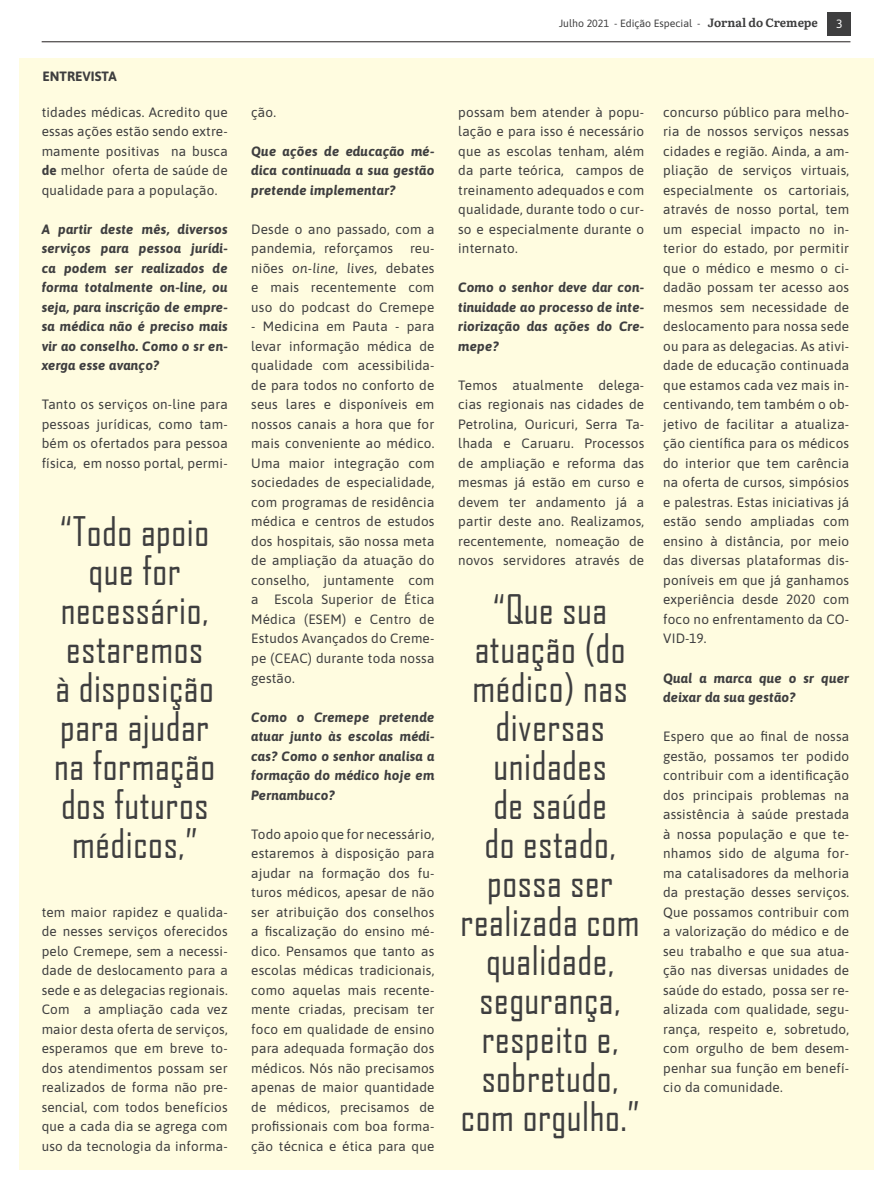
<style>
.page{position:relative;width:893px;height:1191px;background:#fff}
.page>*{position:absolute;margin:0;border:0;box-sizing:border-box;transform-origin:0 0}
.t1{font:39px/39px "Agency FB";letter-spacing:.015em;color:#3e3e3f;text-align:center}
.t2{font:13.5px/19.5px "Asap";letter-spacing:.015em;color:#3e3e3f;text-align:justify}
.t3{font:italic 700 13.5px/19.5px "Asap";letter-spacing:.015em;color:#3e3e3f;text-align:justify}
.Sessão{font:700 13.5px "Asap";color:#3e3e3f}
.t4{font:12px "Asap";color:#fff}
.Legendas_no_miolo{font:10.5px "Asap";color:#3e3e3f}
.s1{font-weight:700}
.s2{font-style:italic}
.s3{font-family:"Literata";font-weight:700;font-size:12px}
</style>
<div class="page">
<div style="left:827px;top:12px;width:24px;height:24px;background:#3e3e3f"></div>
<hr style="left:42px;top:41px;width:808px;height:1px;background:#231f20">
<div style="left:19px;top:58px;width:855px;height:1112px;background:#fffce0"></div>
<p class="Sessão" style="left:43px;top:67px;width:76px">ENTREVISTA</p>
<p class="t2" style="left:42px;top:102px;width:188px">tidades médicas. Acredito que essas ações estão sendo extre&shy;mamente positivas na busca <span class="s1">de</span> melhor oferta de saúde de qualidade para a população.</p>
<p class="t3" style="left:42px;top:219px;width:188px">A partir deste mês, diversos serviços para pessoa jurídi&shy;ca podem ser realizados de forma totalmente on-line, ou seja, para inscrição de empre&shy;sa médica não é preciso mais vir ao conselho. Como o sr en&shy;xerga esse avanço?</p>
<p class="t2" style="left:42px;top:394px;width:188px">Tanto os serviços on-line para pessoas jurídicas, como tam&shy;bém os ofertados para pessoa física, em nosso portal, permi-</p>
<p class="t1" style="left:54px;top:511px;width:162px">“Todo apoio que for necessário, estaremos à disposição para ajudar na formação dos futuros médicos,”</p>
<p class="t2" style="left:42px;top:901px;width:188px">tem maior rapidez e qualida&shy;de nesses serviços oferecidos pelo Cremepe, sem a necessi&shy;dade de deslocamento para a sede e as delegacias regionais.<br>Com a ampliação cada vez maior desta oferta de serviços, esperamos que em breve to&shy;dos atendimentos possam ser realizados de forma não pre&shy;sencial, com todos benefícios que a cada dia se agrega com uso da tecnologia da informa-</p>
<p class="t2" style="left:251px;top:102px;width:26px">ção.</p>
<p class="t3" style="left:251px;top:141px;width:185px">Que ações de educação mé&shy;dica continuada a sua gestão pretende implementar?</p>
<p class="t2" style="left:251px;top:219px;width:185px">Desde o ano passado, com a pandemia, reforçamos</p>
<p class="t2" style="left:251px;top:238px;width:185px;text-indent:159px">reu&shy;niões <span class="s2">on-line</span>, <span class="s2">lives</span>, debates e mais recentemente com uso do podcast do Cremepe</p>
<p class="t2" style="left:251px;top:316px;width:185px">- Medicina em Pauta - para levar informação médica de qualidade com acessibilida&shy;de para todos no conforto de seus lares e disponíveis em nossos canais a hora que for mais conveniente ao médico.<br>Uma maior integração com sociedades de especialidade, com programas de residência médica e centros de estudos dos hospitais, são nossa meta de ampliação da atuação do conselho, juntamente com a Escola Superior de Ética Médica (ESEM) e Centro de Estudos Avançados do Creme&shy;pe (CEAC) durante toda nossa gestão.</p>
<p class="t3" style="left:251px;top:706px;width:185px">Como o Cremepe pretende atuar junto às escolas médi&shy;cas? Como o senhor analisa a formação do médico hoje em Pernambuco?</p>
<p class="t2" style="left:251px;top:823px;width:185px">Todo apoio que for necessário, estaremos à disposição para ajudar na formação dos fu&shy;turos médicos, apesar de não ser atribuição dos conselhos a fiscalização do ensino mé&shy;dico. Pensamos que tanto as escolas médicas tradicionais, como aquelas mais recente&shy;mente criadas, precisam ter foco em qualidade de ensino para adequada formação dos médicos. Nós não precisamos apenas de maior quantidade de médicos, precisamos de profissionais com boa forma&shy;ção técnica e ética para que</p>
<p class="Legendas_no_miolo" style="left:559px;top:16px;width:260px">Julho 2021 - Edição Especial - <span class="s3">Jornal do Cremepe</span></p>
<p class="t4" style="left:836px;top:16px;width:8px">3</p>
<p class="t2" style="left:458px;top:102px;width:188px">possam bem atender à popu&shy;lação e para isso é necessário que as escolas tenham, além da parte teórica, campos de treinamento adequados e com qualidade, durante todo o cur&shy;so e especialmente durante o internato.</p>
<p class="t3" style="left:458px;top:277px;width:188px">Como o senhor deve dar con&shy;tinuidade ao processo de inte&shy;riorização das ações do Cre&shy;mepe?</p>
<p class="t2" style="left:458px;top:375px;width:188px">Temos atualmente delega&shy;cias regionais nas cidades de Petrolina, Ouricuri, Serra Ta&shy;lhada e Caruaru. Processos de ampliação e reforma das mesmas já estão em curso e devem ter andamento já a partir deste ano. Realizamos, recentemente, nomeação de novos servidores através de</p>
<p class="t1" style="left:461px;top:589px;width:180px">“Que sua atuação (do médico) nas diversas unidades<br>de saúde<br>do estado, possa ser realizada com qualidade, segurança, respeito e, sobretudo, com orgulho.”</p>
<p class="t2" style="left:663px;top:102px;width:188px">concurso público para melho&shy;ria de nossos serviços nessas cidades e região. Ainda, a am&shy;pliação de serviços virtuais, especialmente os cartoriais, através de nosso portal, tem um especial impacto no in&shy;terior do estado, por permitir que o médico e mesmo o ci&shy;dadão possam ter acesso aos mesmos sem necessidade de deslocamento para nossa sede ou para as delegacias. As ativi&shy;dade de educação continuada que estamos cada vez mais in&shy;centivando, tem também o ob&shy;jetivo de facilitar a atualiza&shy;ção científica para os médicos do interior que tem carência na oferta de cursos, simpósios e palestras. Estas iniciativas já estão sendo ampliadas com ensino à distância, por meio das diversas plataformas dis&shy;poníveis em que já ganhamos experiência desde 2020 com foco no enfrentamento da CO-VID-19.</p>
<p class="t3" style="left:663px;top:667px;width:188px">Qual a marca que o sr quer deixar da sua gestão?</p>
<p class="t2" style="left:663px;top:726px;width:188px">Espero que ao final de nossa gestão, possamos ter podido contribuir com a identificação dos principais problemas na assistência à saúde prestada à nossa população e que te&shy;nhamos sido de alguma for&shy;ma catalisadores da melhoria da prestação desses serviços.<br>Que possamos contribuir com a valorização do médico e de seu trabalho e que sua atua&shy;ção nas diversas unidades de saúde do estado, possa ser re&shy;alizada com qualidade, segu&shy;rança, respeito e, sobretudo, com orgulho de bem desem&shy;penhar sua função em benefí&shy;cio da comunidade.</p>
</div>
